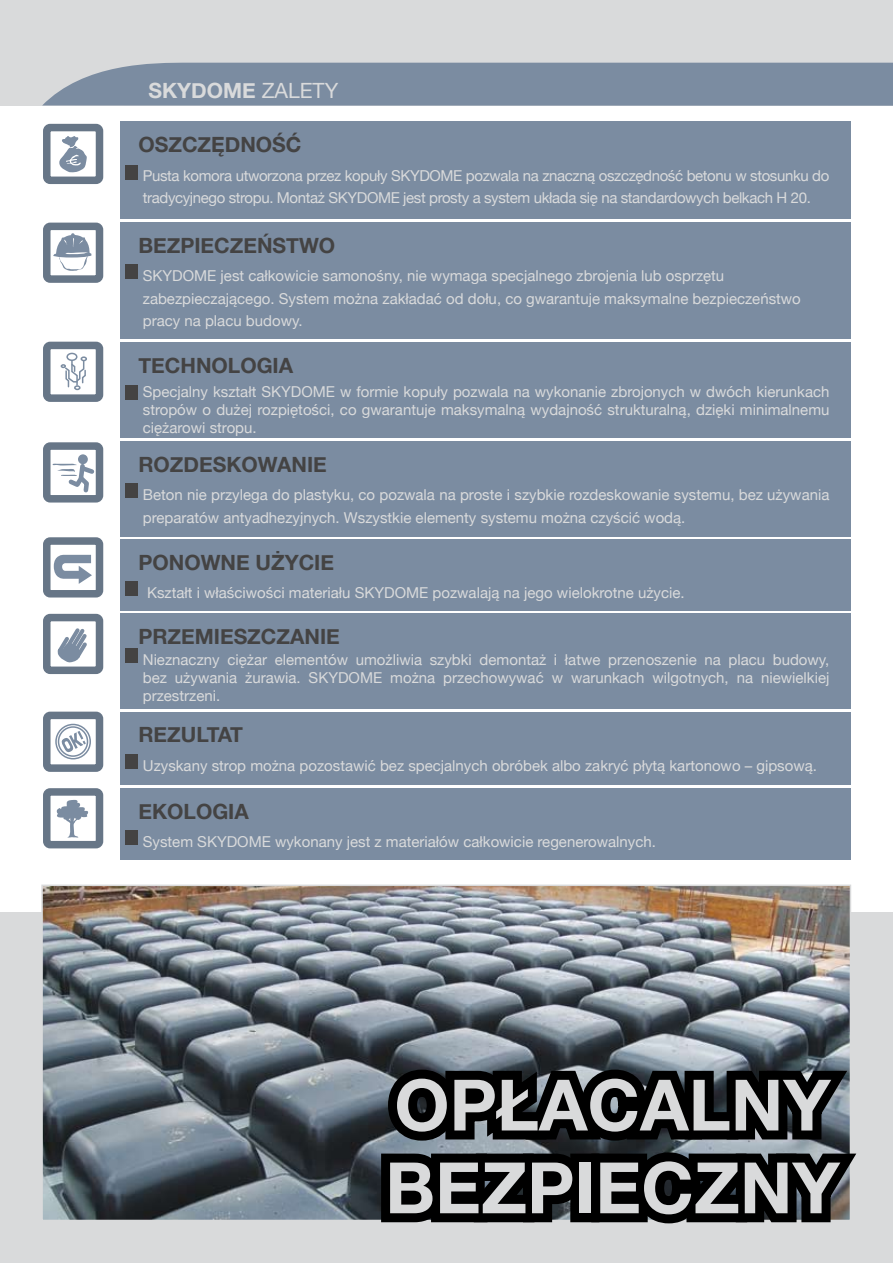
<style>
.page{position:relative;width:893px;height:1263px;background:#fff}
.page>*{position:absolute;margin:0;border:0;box-sizing:border-box;transform-origin:0 0}
.t1{font:700 70.95px/82.8px "Helvetica Neue";color:#d9dadb}
.t2{font:700 21px "Helvetica Neue";color:#444343}
.t3{font:700 21px "Helvetica Neue";color:#d9dadb}
.t4{font:15px/18px "Helvetica Neue";color:#d9dadb;text-align:justify}
.t5{font:15px/22.5px "Helvetica Neue";letter-spacing:-.025em;color:#d9dadb}
.s1{font-weight:400}
</style>
<div class="page">
<div style="left:0;top:0;width:893px;height:105px;background:#d9dadb"></div>
<div style="left:43px;top:63px;width:850px;height:42px;background:#7b8ca1"></div>
<div style="left:0;top:913px;width:893px;height:350px;background:#d9dadb"></div>
<div style="left:120px;top:122px;width:730px;height:97px;background:#7b8ca1"></div>
<div style="left:120px;top:222px;width:730px;height:117px;background:#7b8ca1"></div>
<div style="left:120px;top:343px;width:730px;height:95px;background:#7b8ca1"></div>
<div style="left:120px;top:441px;width:730px;height:96px;background:#7b8ca1"></div>
<div style="left:120px;top:539px;width:730px;height:72px;background:#7b8ca1"></div>
<div style="left:120px;top:614px;width:730px;height:95px;background:#7b8ca1"></div>
<div style="left:120px;top:712px;width:730px;height:73px;background:#7b8ca1"></div>
<div style="left:120px;top:788px;width:730px;height:72px;background:#7b8ca1"></div>
<div style="left:125px;top:830px;width:13px;height:15px;background:#444343"></div>
<div style="left:125px;top:754px;width:13px;height:15px;background:#444343"></div>
<div style="left:125px;top:648px;width:13px;height:15px;background:#444343"></div>
<div style="left:125px;top:581px;width:13px;height:15px;background:#444343"></div>
<div style="left:125px;top:483px;width:13px;height:15px;background:#444343"></div>
<div style="left:125px;top:385px;width:13px;height:14px;background:#444343"></div>
<div style="left:125px;top:264px;width:13px;height:15px;background:#444343"></div>
<div style="left:125px;top:165px;width:13px;height:15px;background:#444343"></div>
<img style="left:44px;top:887px;width:804px;height:331px">
<div style="left:43px;top:124px;width:60px;height:60px;border:8px solid #677687;border-radius:3px"></div>
<div style="left:43px;top:223px;width:60px;height:60px;border:8px solid #677687;border-radius:3px"></div>
<div style="left:43px;top:342px;width:60px;height:60px;border:8px solid #677687;border-radius:3px"></div>
<div style="left:43px;top:442px;width:60px;height:60px;border:8px solid #677687;border-radius:3px"></div>
<div style="left:43px;top:537px;width:60px;height:60px;border:8px solid #677687;border-radius:3px"></div>
<div style="left:43px;top:614px;width:60px;height:60px;border:8px solid #677687;border-radius:3px"></div>
<div style="left:43px;top:712px;width:60px;height:60px;border:8px solid #677687;border-radius:3px"></div>
<div style="left:43px;top:788px;width:60px;height:60px;border:8px solid #677687;border-radius:3px"></div>
<svg style="left:56px;top:799px;width:32px;height:39px"></svg>
<svg style="left:59px;top:136px;width:28px;height:36px"></svg>
<svg style="left:53px;top:233px;width:38px;height:38px"></svg>
<div style="left:78px;top:454px;width:10px;height:10px;background:#7b8ca1;border-radius:50%"></div>
<svg style="left:52px;top:461px;width:46px;height:34px"></svg>
<svg style="left:57px;top:628px;width:30px;height:34px"></svg>
<div style="left:55px;top:724px;width:36px;height:35px;border:2px solid #7b8ca1;border-radius:50%"></div>
<div style="left:58px;top:726px;width:30px;height:31px;border:2px solid #7b8ca1;border-radius:50%"></div>
<svg style="left:61px;top:731px;width:25px;height:22px"></svg>
<svg style="left:372px;top:1054px;width:485px;height:170px"></svg>
<div style="left:66px;top:353px;width:11px;height:8px;border:2px solid #7b8ca1;border-radius:50%"></div>
<svg style="left:61px;top:356px;width:26px;height:34px"></svg>
<svg style="left:54px;top:554px;width:38px;height:30px"></svg>
<h2 class="t3" style="left:148px;top:78px;width:191px">SKYDOME <span class="s1">ZALETY</span></h2>
<h2 class="t2" style="left:138px;top:132px;width:165px">OSZCZĘDNOŚĆ</h2>
<p class="t5" style="left:143px;top:164px;width:688px">Pusta komora utworzona przez kopuły SKYDOME pozwala na znaczną oszczędność betonu w stosunku do tradycyjnego stropu. Montaż SKYDOME jest prosty a system układa się na standardowych belkach H 20.</p>
<h2 class="t2" style="left:138px;top:232px;width:198px">BEZPIECZEŃSTWO</h2>
<p class="t4" style="left:143px;top:264px;width:660px;line-height:22.5px;text-align:left">SKYDOME jest całkowicie samonośny, nie wymaga specjalnego zbrojenia lub osprzętu zabezpieczającego. System można zakładać od dołu, co gwarantuje maksymalne bezpieczeństwo pracy na placu budowy.</p>
<h2 class="t2" style="left:138px;top:353px;width:156px">TECHNOLOGIA</h2>
<p class="t4" style="left:143px;top:383px;width:688px">Specjalny kształt SKYDOME w formie kopuły pozwala na wykonanie zbrojonych w dwóch kierunkach stropów o dużej rozpiętości, co gwarantuje maksymalną wydajność strukturalną, dzięki minimalnemu ciężarowi stropu.</p>
<h2 class="t2" style="left:138px;top:451px;width:190px">ROZDESKOWANIE</h2>
<p class="t4" style="left:143px;top:484px;width:688px;line-height:22.5px">Beton nie przylega do plastyku, co pozwala na proste i szybkie rozdeskowanie systemu, bez używania preparatów antyadhezyjnych. Wszystkie elementy systemu można czyścić wodą.</p>
<h2 class="t2" style="left:138px;top:549px;width:197px">PONOWNE UŻYCIE</h2>
<p class="t4" style="left:147px;top:584px;width:539px">Kształt i właściwości materiału SKYDOME pozwalają na jego wielokrotne użycie.</p>
<h2 class="t2" style="left:138px;top:624px;width:203px">PRZEMIESZCZANIE</h2>
<p class="t4" style="left:143px;top:651px;width:688px">Nieznaczny ciężar elementów umożliwia szybki demontaż i łatwe przenoszenie na placu budowy, bez używania żurawia. SKYDOME można przechowywać w warunkach wilgotnych, na niewielkiej przestrzeni.</p>
<h2 class="t2" style="left:138px;top:722px;width:106px">REZULTAT</h2>
<p class="t4" style="left:143px;top:756px;width:676px">Uzyskany strop można pozostawić bez specjalnych obróbek albo zakryć płytą kartonowo – gipsową.</p>
<h2 class="t2" style="left:138px;top:798px;width:112px">EKOLOGIA</h2>
<p class="t4" style="left:143px;top:832px;width:515px">System SKYDOME wykonany jest z materiałów całkowicie regenerowalnych.</p>
<h1 class="t1" style="left:385px;top:1062px;width:456px">OPŁACALNY<br>BEZPIECZNY</h1>
</div>
